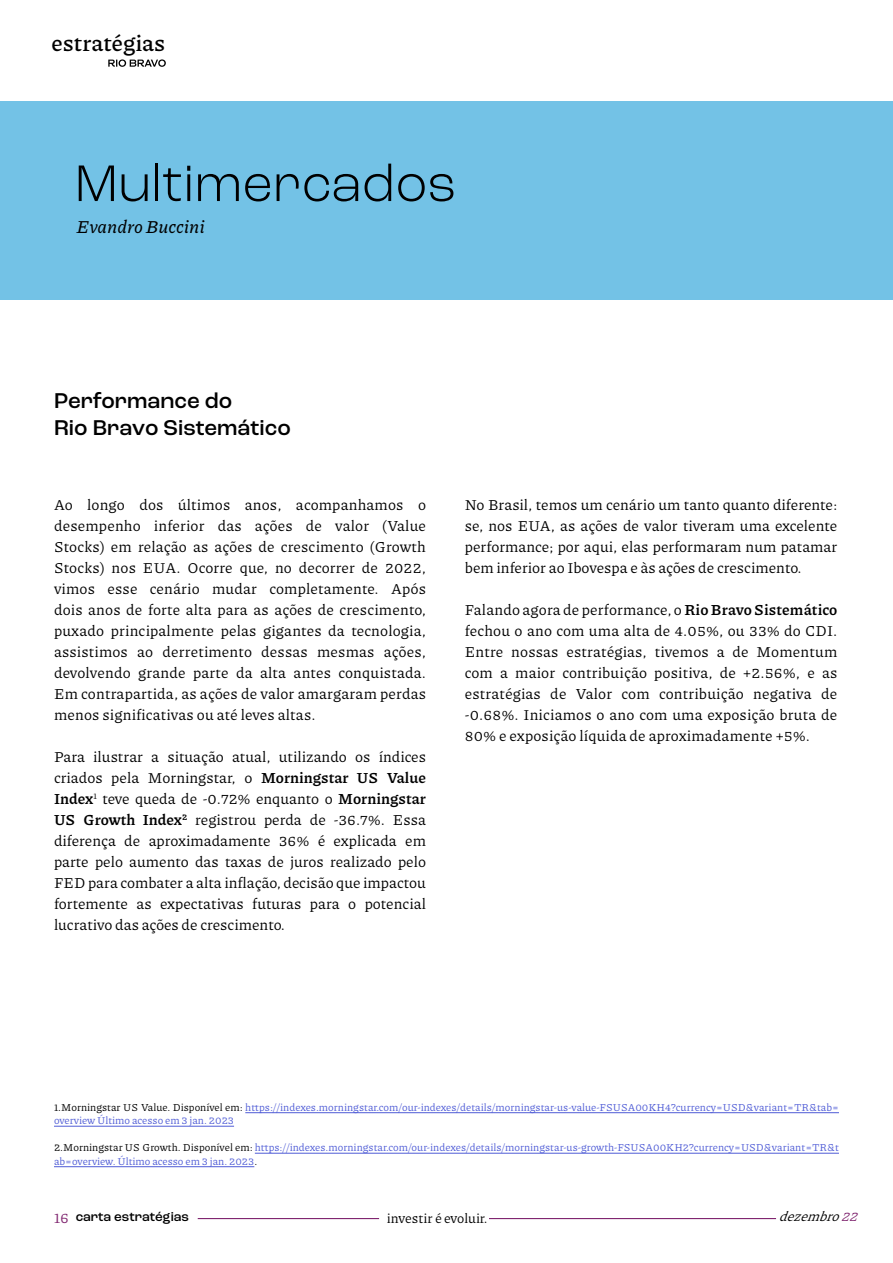
<style>
.page{position:relative;width:893px;height:1263px;background:#fff}
.page>*{position:absolute;margin:0;border:0;box-sizing:border-box;transform-origin:0 0}
.t1{font:300 54px "Roc Grotesk";color:#000}
.t2{font:500 22.5px "Roc Grotesk";color:#000}
.t3{font:600 22.5px "Piazzolla";color:#000}
.t4{font:italic 500 18px "Piazzolla";color:#000}
.t5{font:15px/21px "Piazzolla";color:#000;text-align:justify}
.t6{font:15px "Piazzolla";color:#802670}
.t7{font:13.5px "Piazzolla";color:#000}
.t8{font:500 13.5px "Roc Grotesk";color:#000}
.t9{font:italic 13.5px "Piazzolla";color:#000}
.t10{font:10.5px/13.5px "Piazzolla";color:#4f5cd6}
.s1{font-weight:700}
.s2{color:#000}
.s3{color:#802670}
</style>
<div class="page">
<svg style="left:108px;top:59px;width:58px;height:8px"></svg>
<hr style="left:198px;top:1218px;width:181px;height:1px;background:#802670">
<hr style="left:489px;top:1218px;width:287px;height:1px;background:#802670">
<div style="left:0;top:101px;width:893px;height:198px;background:#73c2e6"></div>
<hr style="left:245px;top:1112px;width:594px;height:1px;background:#4f5cd6">
<hr style="left:54px;top:1126px;width:180px;height:1px;background:#4f5cd6">
<hr style="left:255px;top:1153px;width:584px;height:1px;background:#4f5cd6">
<hr style="left:54px;top:1166px;width:200px;height:1px;background:#4f5cd6">
<h2 class="t3" style="left:51px;top:30px;width:115px">estratégias</h2>
<p class="t1" style="left:75px;top:151px;width:383px">Multimercados</p>
<p class="t4" style="left:77px;top:216px;width:129px">Evandro Buccini</p>
<p class="t2" style="left:54px;top:387px;width:180px">Performance do</p>
<p class="t2" style="left:54px;top:414px;width:238px">Rio Bravo Sistemático</p>
<p class="t5" style="left:54px;top:494px;width:374px">Ao longo dos últimos anos, acompanhamos o desempenho inferior das ações de valor (Value Stocks) em relação as ações de crescimento (Growth Stocks) nos EUA. Ocorre que, no decorrer de 2022, vimos esse cenário mudar completamente. Após dois anos de forte alta para as ações de crescimento, puxado principalmente pelas gigantes da tecnologia, assistimos ao derretimento dessas mesmas ações, devolvendo grande parte da alta antes conquistada.<br>Em contrapartida, as ações de valor amargaram perdas menos significativas ou até leves altas.</p>
<p class="t5" style="left:54px;top:746px;width:374px">Para ilustrar a situação atual, utilizando os índices criados pela Morningstar, o <span class="s1">Morningstar US Value Index</span><sup>1</sup> teve queda de -0.72% enquanto o <span class="s1">Morningstar US Growth Index</span><sup>2</sup> registrou perda de -36.7%. Essa diferença de aproximadamente 36% é explicada em parte pelo aumento das taxas de juros realizado pelo FED para combater a alta inflação, decisão que impactou fortemente as expectativas futuras para o potencial lucrativo das ações de crescimento.</p>
<p class="t5" style="left:465px;top:494px;width:374px">No Brasil, temos um cenário um tanto quanto diferente: se, nos EUA, as ações de valor tiveram uma excelente performance; por aqui, elas performaram num patamar bem inferior ao Ibovespa e às ações de crescimento.</p>
<p class="t5" style="left:465px;top:599px;width:374px">Falando agora de performance, o <span class="s1">Rio Bravo Sistemático </span>fechou o ano com uma alta de 4.05%, ou 33% do CDI.<br>Entre nossas estratégias, tivemos a de Momentum com a maior contribuição positiva, de +2.56%, e as estratégias de Valor com contribuição negativa de -0.68%. Iniciamos o ano com uma exposição bruta de 80% e exposição líquida de aproximadamente +5%.</p>
<p class="t10" style="left:54px;top:1100px;width:786px"><span class="s2">1.Morningstar US Value. Disponível em:</span> https://indexes.morningstar.com/our-indexes/details/morningstar-us-value-FSUSA00KH4?currency=USD&amp;variant=TR&amp;tab= overview Último acesso em 3 jan. 2023</p>
<p class="t10" style="left:54px;top:1140px;width:786px"><span class="s2">2.Morningstar US Growth. Disponível em:</span> https://indexes.morningstar.com/our-indexes/details/morningstar-us-growth-FSUSA00KH2?currency=USD&amp;variant=TR&amp;t ab=overview. Último acesso em 3 jan. 2023<span class="s2">.</span></p>
<p class="t6" style="left:54px;top:1209px;width:16px">16</p>
<p class="t8" style="left:76px;top:1208px;width:115px">carta estratégias</p>
<p class="t7" style="left:387px;top:1210px;width:102px">investir é evoluir.</p>
<p class="t9" style="left:779px;top:1208px;width:85px">dezembro<span class="s3">22</span></p>
</div>
